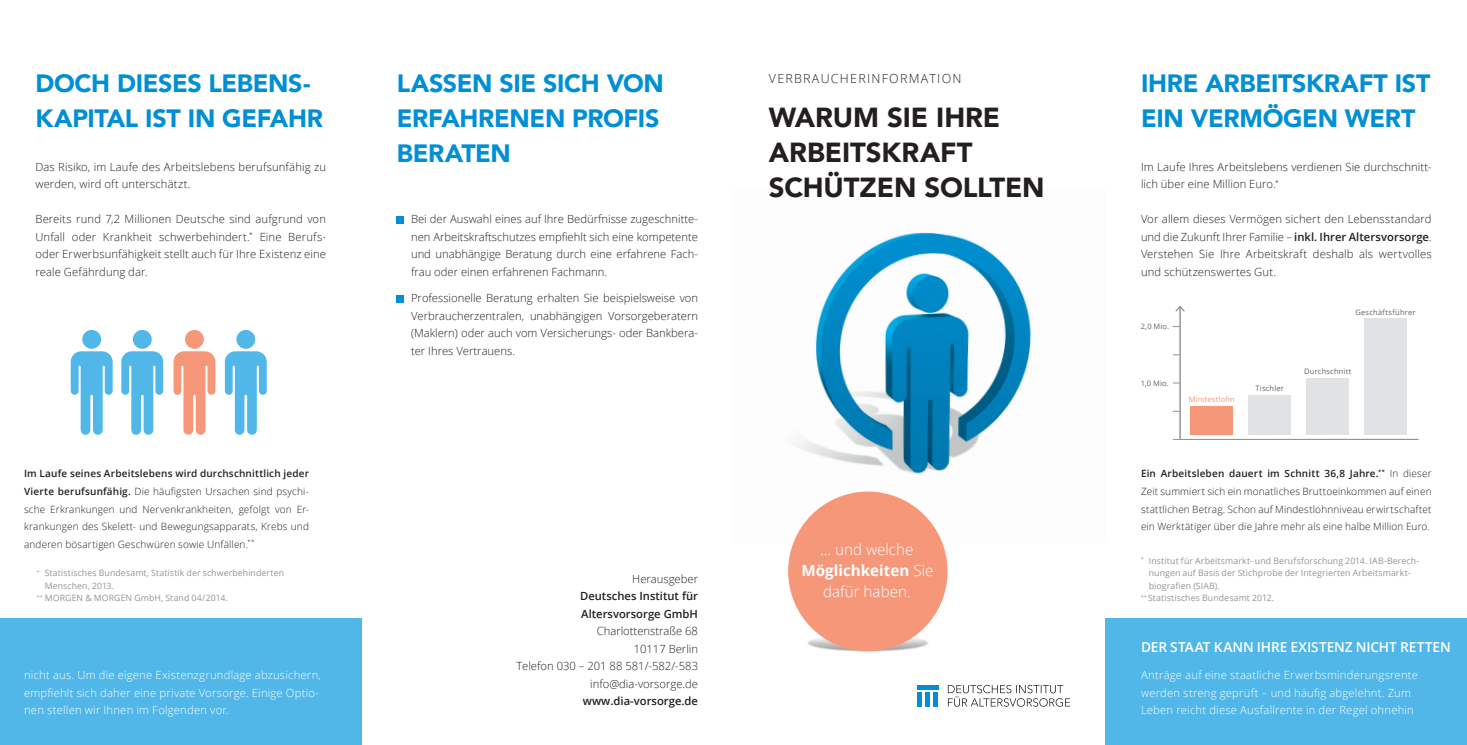
<style>
.page{position:relative;width:1467px;height:745px;background:#fff}
.page>*{position:absolute;margin:0;border:0;box-sizing:border-box;transform-origin:0 0}
.t1{font:900 27.5px/35px "Avenir";letter-spacing:-.005em;color:#231f20}
.t2{font:900 25px/35px "Avenir";letter-spacing:-.015em;color:#008fd5}
.t3{font:300 15.25px/21.2px "Open Sans";color:#fff;text-align:center}
.t4{font:600 13.75px "Open Sans";letter-spacing:-.005em;color:#fff}
.t5{font:300 12.5px "Open Sans";letter-spacing:.1em;color:#231f20}
.t6{font:300 11.25px/17.5px "Open Sans";color:#231f20;text-align:justify}
.t7{font:300 11.25px/17.5px "Open Sans";letter-spacing:.02em;color:#fff}
.t8{font:600 11.25px/17.5px "Open Sans";color:#231f20}
.t9{font:300 10px/17.5px "Open Sans";letter-spacing:.015em;color:#231f20;text-align:justify}
.t10{font:8.75px "Open Sans";letter-spacing:.01em;color:#939598}
.t11{font:7.5px "Open Sans";letter-spacing:.025em;color:#636366}
.t12{font:7.5px "Open Sans";letter-spacing:.025em;color:#f6977a}
.s1{font-weight:600}
.s2{font-weight:700}
</style>
<div class="page">
<div style="left:397px;top:216px;width:7px;height:7px;background:#008fd5"></div>
<div style="left:397px;top:295px;width:7px;height:7px;background:#008fd5"></div>
<img style="left:793px;top:232px;width:238px;height:310px">
<svg style="left:948px;top:684px;width:122px;height:22px"></svg>
<div style="left:917px;top:692px;width:5px;height:14px;background:#008fd5"></div>
<div style="left:925px;top:692px;width:5px;height:14px;background:#008fd5"></div>
<div style="left:933px;top:692px;width:5px;height:14px;background:#008fd5"></div>
<div style="left:917px;top:684px;width:21px;height:5px;background:#008fd5"></div>
<img style="left:804px;top:619px;width:128px;height:33px">
<div style="left:788px;top:491px;width:160px;height:159px;background:#f6977a;border-radius:50%"></div>
<div style="left:1106px;top:617px;width:361px;height:127px;background:#50b7e8"></div>
<svg style="left:1173px;top:306px;width:246px;height:134px"></svg>
<div style="left:0;top:617px;width:361px;height:127px;background:#50b7e8"></div>
<div style="left:82px;top:330px;width:19px;height:18px;background:#50b7e8;border-radius:50%"></div>
<svg style="left:71px;top:351px;width:42px;height:83px"></svg>
<div style="left:133px;top:330px;width:19px;height:18px;background:#50b7e8;border-radius:50%"></div>
<svg style="left:121px;top:351px;width:42px;height:83px"></svg>
<div style="left:185px;top:330px;width:19px;height:18px;background:#f6977a;border-radius:50%"></div>
<svg style="left:173px;top:351px;width:42px;height:83px"></svg>
<div style="left:236px;top:330px;width:19px;height:18px;background:#50b7e8;border-radius:50%"></div>
<svg style="left:225px;top:351px;width:42px;height:83px"></svg>
<h2 class="t2" style="left:35px;top:65px;width:289px">DOCH DIESES LEBENS-<br>KAPITAL IST IN GEFAHR</h2>
<p class="t6" style="left:35px;top:158px;width:292px">Das Risiko, im Laufe des Arbeitslebens berufsunfähig zu werden, wird oft unterschätzt.</p>
<p class="t6" style="left:35px;top:210px;width:292px">Bereits rund 7,2 Millionen Deutsche sind aufgrund von Unfall oder Krankheit schwerbehindert.<sup>*</sup> Eine Berufs&shy;oder Erwerbsunfähigkeit stellt auch für Ihre Existenz eine reale Gefährdung dar.</p>
<p class="t9" style="left:24px;top:464px;width:286px"><span class="s1">im laufe seines arbeitslebens wird durchschnittlich jeder vierte berufsunfähig.</span> Die häufigsten Ursachen sind psychi&shy;sche Erkrankungen und Nervenkrankheiten, gefolgt von Er&shy;krankungen des Skelett- und Bewegungsapparats, Krebs und anderen bösartigen Geschwüren sowie Unfällen.<sup>**</sup></p>
<p class="t10" style="left:37px;top:567px;width:249px"><sup>*</sup> Statistisches Bundesamt, Statistik der schwerbehinderten</p>
<p class="t10" style="left:45px;top:579px;width:71px">Menschen, 2013.</p>
<p class="t10" style="left:37px;top:592px;width:193px"><sup>**</sup> MORGEN &amp; MORGEN GmbH, Stand 04/2014.</p>
<p class="t7" style="left:24px;top:665px;width:298px">nicht aus. Um die eigene Existenzgrundlage abzusichern, empfiehlt sich daher eine private Vorsorge. Einige Optio&shy;nen stellen wir Ihnen im Folgenden vor.</p>
<h2 class="t2" style="left:397px;top:65px;width:269px">LASSEN SIE SICH VON<br>ERFAHRENEN PROFIS<br>BERATEN</h2>
<p class="t6" style="left:411px;top:210px;width:289px">Bei der Auswahl eines auf Ihre Bedürfnisse zugeschnitte&shy;nen Arbeitskraftschutzes empfiehlt sich eine kompetente und unabhängige Beratung durch eine erfahrene Fach&shy;frau oder einen erfahrenen Fachmann.</p>
<p class="t6" style="left:411px;top:289px;width:289px">Professionelle Beratung erhalten Sie beispielsweise von Verbraucherzentralen, unabhängigen Vorsorgeberatern (Maklern) oder auch vom Versicherungs- oder Bankbera&shy;ter Ihres Vertrauens.</p>
<p class="t5" style="left:769px;top:70px;width:194px">VERBRAUCHERINFORMATION</p>
<h1 class="t1" style="left:769px;top:99px;width:277px">WARUM SIE IHRE<br>ARBEITSKRAFT<br>SCHÜTZEN SOLLTEN</h1>
<p class="t6" style="left:632px;top:569px;width:67px">Herausgeber</p>
<p class="t8" style="left:580px;top:586px;width:119px">deutsches institut für altersvorsorge gmbh</p>
<p class="t6" style="left:516px;top:621px;width:183px;text-align:right">Charlottenstraße 68<br>10117 Berlin<br>Telefon 030 – 201 88 581/-582/-583 info@dia-vorsorge.de</p>
<p class="t8" style="left:583px;top:691px;width:117px">www.dia-vorsorge.de</p>
<h3 class="t3" style="left:801px;top:537px;width:134px">... und welche<br><span class="s2">Möglichkeiten</span> Sie dafür haben.</h3>
<h2 class="t2" style="left:1141px;top:65px;width:291px">IHRE ARBEITSKRAFT IST<br>EIN VERMÖGEN WERT</h2>
<p class="t6" style="left:1141px;top:158px;width:292px">Im Laufe Ihres Arbeitslebens verdienen Sie durchschnitt&shy;lich über eine Million Euro.<sup>*</sup></p>
<p class="t6" style="left:1141px;top:210px;width:292px">Vor allem dieses Vermögen sichert den Lebensstandard und die Zukunft Ihrer Familie – <span class="s1">inkl. ihrer altersvorsorge</span>.<br>Verstehen Sie Ihre Arbeitskraft deshalb als wertvolles und schützenswertes Gut.</p>
<p class="t11" style="left:1141px;top:320px;width:30px">2,0 Mio.</p>
<p class="t11" style="left:1141px;top:377px;width:30px">1,0 Mio.</p>
<p class="t12" style="left:1189px;top:394px;width:48px">Mindestlohn</p>
<p class="t11" style="left:1355px;top:306px;width:61px">Geschäftsführer</p>
<p class="t11" style="left:1255px;top:383px;width:30px">Tischler</p>
<p class="t11" style="left:1304px;top:366px;width:49px">Durchschnitt</p>
<p class="t9" style="left:1141px;top:464px;width:292px"><span class="s1">ein arbeitsleben dauert im schnitt 36,8 Jahre.</span><sup>**</sup> In dieser Zeit summiert sich ein monatliches Bruttoeinkommen auf einen stattlichen Betrag. Schon auf Mindestlohnniveau erwirtschaftet ein Werktätiger über die Jahre mehr als eine halbe Million Euro.</p>
<p class="t10" style="left:1141px;top:554px;width:280px"><sup>*</sup> Institut für Arbeitsmarkt- und Berufsforschung 2014. IAB-Berech-</p>
<p class="t10" style="left:1149px;top:567px;width:263px">nungen auf Basis der Stichprobe der Integrierten Arbeitsmarkt-</p>
<p class="t10" style="left:1149px;top:579px;width:73px">biografien (SIAB).</p>
<p class="t10" style="left:1141px;top:592px;width:135px"><sup>**</sup> Statistisches Bundesamt 2012.</p>
<p class="t4" style="left:1141px;top:636px;width:311px">der staat kann ihre eXistenz nicht retten</p>
<p class="t7" style="left:1141px;top:665px;width:278px">Anträge auf eine staatliche Erwerbsminderungsrente werden streng geprüft – und häufig abgelehnt. Zum<br>Leben reicht diese Ausfallrente in der Regel ohnehin</p>
</div>
